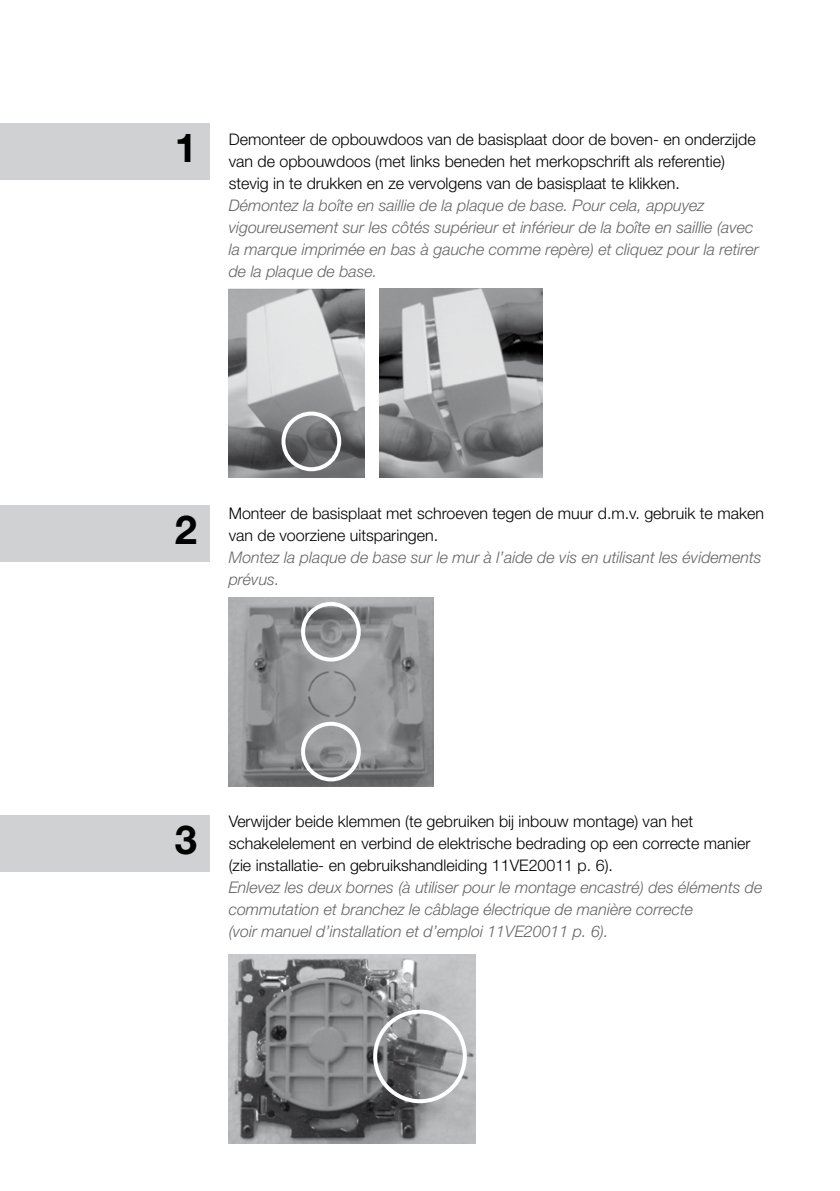
<style>
.page{position:relative;width:840px;height:1191px;background:#fff}
.page>*{position:absolute;margin:0;border:0;box-sizing:border-box;transform-origin:0 0}
.t1{font:700 40px "Helvetica Neue LT Std";color:#000}
.t2{font:italic 300 16px/22px "Helvetica Neue LT Std";color:#646567}
.t3{font:300 16px/22px "Helvetica Neue LT Std";color:#000}
</style>
<div class="page">
<div style="left:0;top:123px;width:209px;height:57px;background:#d0d1d2"></div>
<img style="left:379px;top:288px;width:162px;height:189px">
<img style="left:228px;top:288px;width:137px;height:189px">
<div style="left:0;top:505px;width:209px;height:57px;background:#d0d1d2"></div>
<img style="left:228px;top:597px;width:205px;height:189px">
<div style="left:0;top:815px;width:209px;height:57px;background:#d0d1d2"></div>
<img style="left:228px;top:954px;width:247px;height:189px">
<div style="left:281px;top:411px;width:60px;height:60px;border:4px solid #fff;border-radius:50%"></div>
<div style="left:301px;top:602px;width:59px;height:59px;border:4px solid #fff;border-radius:50%"></div>
<div style="left:301px;top:721px;width:59px;height:60px;border:4px solid #fff;border-radius:50%"></div>
<div style="left:373px;top:1009px;width:93px;height:94px;border:4px solid #fff;border-radius:50%"></div>
<h1 class="t1" style="left:175px;top:123px;width:24px">1</h1>
<p class="t3" style="left:228px;top:127px;width:528px">Demonteer de opbouwdoos van de basisplaat door de boven- en onderzijde van de opbouwdoos (met links beneden het merkopschrift als referentie) stevig in te drukken en ze vervolgens van de basisplaat te klikken.</p>
<p class="t2" style="left:228px;top:194px;width:531px">Démontez la boîte en saillie de la plaque de base. Pour cela, appuyez vigoureusement sur les côtés supérieur et inférieur de la boîte en saillie (avec la marque imprimée en bas à gauche comme repère) et cliquez pour la retirer de la plaque de base.</p>
<h1 class="t1" style="left:175px;top:505px;width:24px">2</h1>
<p class="t3" style="left:228px;top:501px;width:536px">Monteer de basisplaat met schroeven tegen de muur d.m.v. gebruik te maken van de voorziene uitsparingen.</p>
<p class="t2" style="left:228px;top:546px;width:534px">Montez la plaque de base sur le mur à l’aide de vis en utilisant les évidements prévus.</p>
<h1 class="t1" style="left:175px;top:815px;width:24px">3</h1>
<p class="t3" style="left:228px;top:809px;width:523px">Verwijder beide klemmen (te gebruiken bij inbouw montage) van het schakelelement en verbind de elektrische bedrading op een correcte manier (zie installatie- en gebruikshandleiding 11VE20011 p. 6).</p>
<p class="t2" style="left:228px;top:876px;width:535px">Enlevez les deux bornes (à utiliser pour le montage encastré) des éléments de commutation et branchez le câblage électrique de manière correcte<br>(voir manuel d’installation et d’emploi 11VE20011 p. 6).</p>
</div>
